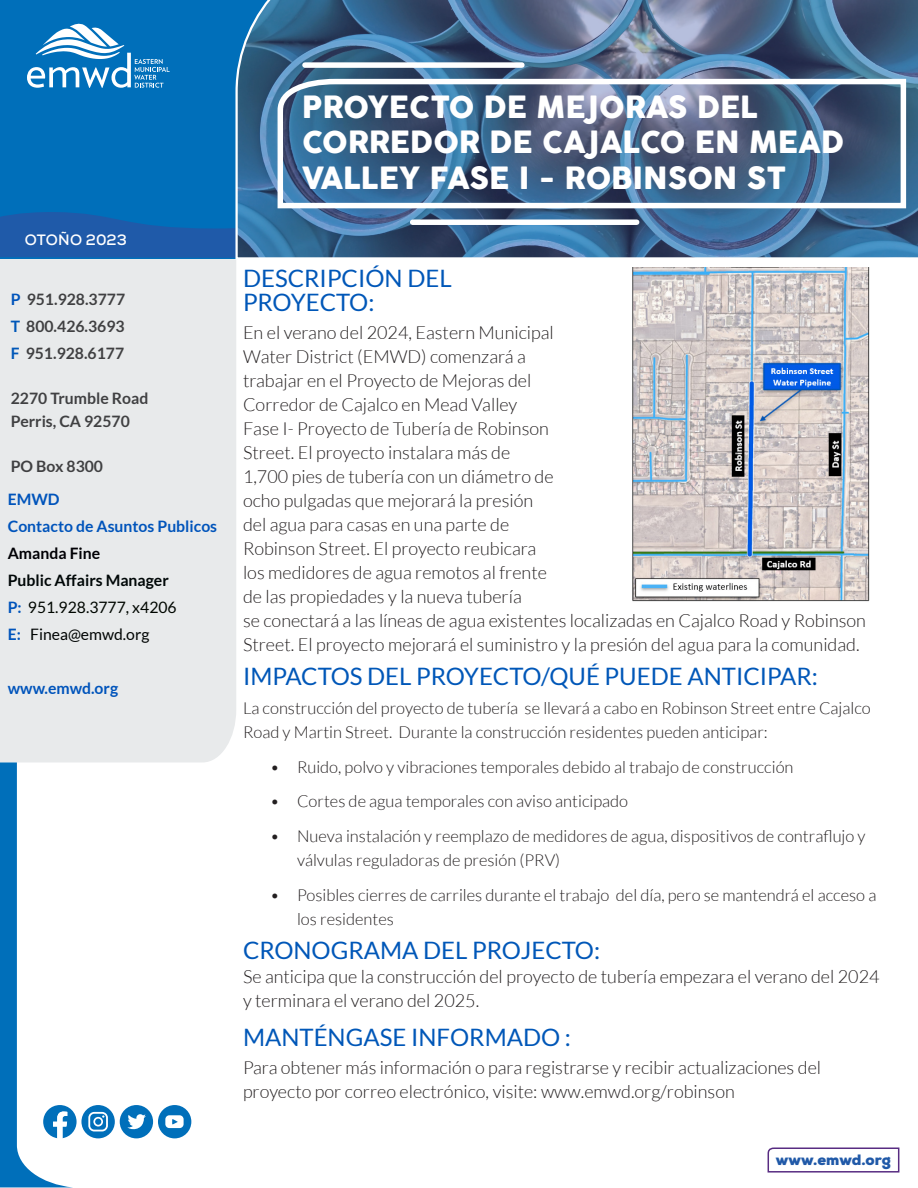
<style>
.page{position:relative;width:918px;height:1188px;background:#fff}
.page>*{position:absolute;margin:0;border:0;box-sizing:border-box;transform-origin:0 0}
.t1{font:30px/35.5px "COCOGOOSE";color:#fff}
.t2{font:24px "Lato";color:#0057b8}
.t3{font:300 18px/24px "Lato";color:#231f20}
.t4{font:300 16.5px/24px "Lato";color:#231f20}
.t5{font:700 15.75px/22.5px "Lato";color:#404042}
.t6{font:700 15.75px "Lato";color:#0054bb}
.t7{font:700 15.75px "Lato";color:#000707}
.t8{font:15.75px "Lato";color:#000600}
.t9{font:15.75px "Lato";color:#000403}
.t10{font:700 15.75px "Lato";color:#000004}
.t11{font:900 15px "Nexa";color:#2059a8}
.t12{font:700 15px "Nexa";color:#fff}
.s1{color:#0054bb}
.s2{color:#0057b8}
.s3{font-weight:700;color:#0054bb}
</style>
<div class="page">
<div style="left:0;top:258px;width:236px;height:504px;background:#e8eaeb"></div>
<div style="left:0;top:0;width:398px;height:258px;background:#006fba"></div>
<svg style="left:0;top:212px;width:234px;height:46px"></svg>
<svg style="left:767px;top:1147px;width:133px;height:26px"></svg>
<svg style="left:27px;top:23px;width:143px;height:65px"></svg>
<svg style="left:234px;top:0;width:684px;height:261px;background:#486f94"></svg>
<div style="left:120px;top:1105px;width:33px;height:33px;background:#006fba;border-radius:50%"></div>
<svg style="left:127px;top:1114px;width:19px;height:16px"></svg>
<div style="left:158px;top:1105px;width:33px;height:33px;background:#006fba;border-radius:50%"></div>
<svg style="left:165px;top:1115px;width:19px;height:13px"></svg>
<div style="left:81px;top:1105px;width:34px;height:33px;background:#006fba;border-radius:50%"></div>
<svg style="left:88px;top:1112px;width:20px;height:19px"></svg>
<svg style="left:0;top:762px;width:77px;height:425px"></svg>
<div style="left:413px;top:219px;width:224px;height:6px;background:#fff"></div>
<div style="left:305px;top:62px;width:217px;height:6px;background:#fff"></div>
<svg style="left:275px;top:76px;width:634px;height:135px;background:#537090"></svg>
<img style="left:633px;top:268px;width:237px;height:334px">
<p class="t12" style="left:25px;top:231px;width:103px">OTOÑO 2023</p>
<p class="t5" style="left:11px;top:288px;width:116px"><span class="s1">P</span> 951.928.3777</p>
<p class="t5" style="left:11px;top:315px;width:115px"><span class="s2">T</span> 800.426.3693</p>
<p class="t5" style="left:11px;top:342px;width:115px"><span class="s2">F</span> 951.928.6177</p>
<p class="t5" style="left:11px;top:387px;width:139px">2270 Trumble Road<br>Perris, CA 92570</p>
<p class="t5" style="left:11px;top:455px;width:94px">PO Box 8300</p>
<p class="t6" style="left:8px;top:490px;width:53px">EMWD</p>
<p class="t6" style="left:8px;top:517px;width:211px">Contacto de Asuntos Publicos</p>
<p class="t10" style="left:8px;top:544px;width:94px">Amanda Fine</p>
<p class="t7" style="left:8px;top:571px;width:163px">Public Affairs Manager</p>
<p class="t8" style="left:8px;top:599px;width:170px"><span class="s3">P:</span> 951.928.3777, x4206</p>
<p class="t9" style="left:8px;top:626px;width:143px"><span class="s3">E:</span> Finea@emwd.org</p>
<p class="t6" style="left:8px;top:679px;width:112px">www.emwd.org</p>
<p class="t1" style="left:302px;top:90px;width:544px">PROYECTO DE MEJORAS DEL<br>CORREDOR DE CAJALCO EN MEAD<br>VALLEY FASE I - ROBINSON ST</p>
<p class="t2" style="left:243px;top:265px;width:210px">DESCRIPCIÓN DEL</p>
<p class="t2" style="left:243px;top:288px;width:133px">PROYECTO:</p>
<p class="t3" style="left:243px;top:321px;width:625px">En el verano del 2024, Eastern Municipal<br>Water District (EMWD) comenzará a<br>trabajar en el Proyecto de Mejoras del<br>Corredor de Cajalco en Mead Valley<br>Fase I- Proyecto de Tubería de Robinson<br>Street. El proyecto instalara más de<br>1,700 pies de tubería con un diámetro de<br>ocho pulgadas que mejorará la presión<br>del agua para casas en una parte de<br>Robinson Street. El proyecto reubicara<br>los medidores de agua remotos al frente<br>de las propiedades y la nueva tubería<br>se conectará a las líneas de agua existentes localizadas en Cajalco Road y Robinson Street. El proyecto mejorará el suministro y la presión del agua para la comunidad.</p>
<p class="t2" style="left:243px;top:663px;width:577px">IMPACTOS DEL PROYECTO/QUÉ PUEDE ANTICIPAR:</p>
<p class="t4" style="left:243px;top:696px;width:629px">La construcción del proyecto de tubería se llevará a cabo en Robinson Street entre Cajalco<br>Road y Martin Street. Durante la construcción residentes pueden anticipar:</p>
<p class="t4" style="left:270px;top:755px;width:525px">• Ruido, polvo y vibraciones temporales debido al trabajo de construcción</p>
<p class="t4" style="left:270px;top:789px;width:360px">• Cortes de agua temporales con aviso anticipado</p>
<p class="t4" style="left:297px;top:824px;width:570px;text-indent:-27px">• Nueva instalación y reemplazo de medidores de agua, dispositivos de contraflujo y válvulas reguladoras de presión (PRV)</p>
<p class="t4" style="left:297px;top:883px;width:581px;text-indent:-27px">• Posibles cierres de carriles durante el trabajo del día, pero se mantendrá el acceso a los residentes</p>
<p class="t2" style="left:243px;top:937px;width:359px">CRONOGRAMA DEL PROJECTO:</p>
<p class="t3" style="left:243px;top:965px;width:638px">Se anticipa que la construcción del proyecto de tubería empezara el verano del 2024 y terminara el verano del 2025.</p>
<p class="t2" style="left:243px;top:1024px;width:330px">MANTÉNGASE INFORMADO :</p>
<p class="t3" style="left:243px;top:1056px;width:580px">Para obtener más información o para registrarse y recibir actualizaciones del proyecto por correo electrónico, visite: www.emwd.org/robinson</p>
<p class="t11" style="left:776px;top:1150px;width:117px">www.emwd.org</p>
</div>
